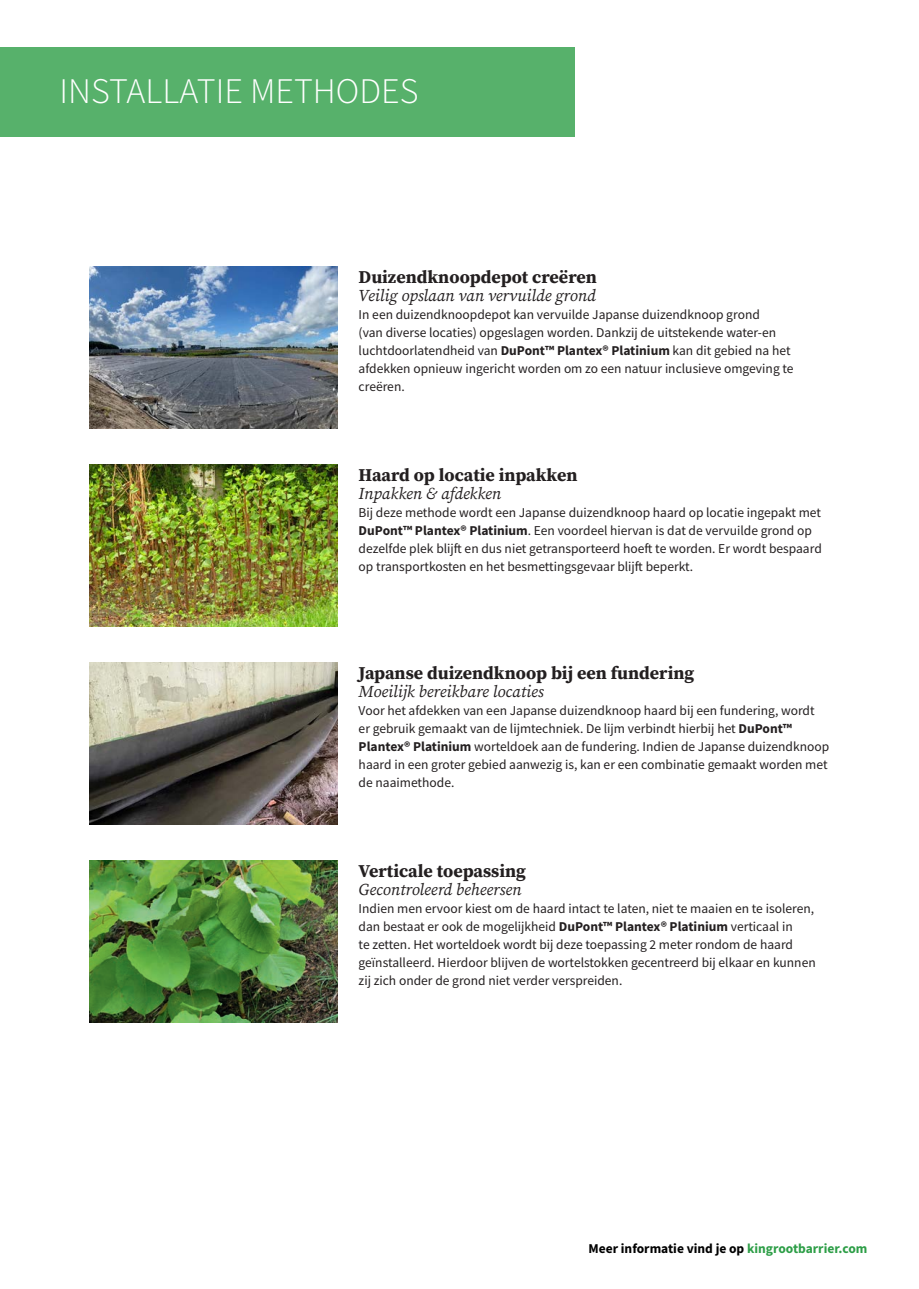
<style>
.page{position:relative;width:919px;height:1289px;background:#fff}
.page>*{position:absolute;margin:0;border:0;box-sizing:border-box;transform-origin:0 0}
.t1{font:300 36px "Source Sans Pro";color:#fff}
.t2{font:700 18px "Source Serif Pro";color:#231f20}
.t3{font:italic 16.5px "Source Serif Pro";color:#231f20}
.t4{font:13.5px/18px "Source Sans Pro";color:#231f20}
.t5{font:700 13.5px "Source Sans Pro";color:#000001}
.s1{font-weight:700}
.s2{color:#2d9e47}
</style>
<div class="page">
<img style="left:90px;top:860px;width:247px;height:162px">
<img style="left:90px;top:266px;width:247px;height:162px">
<img style="left:90px;top:464px;width:247px;height:162px">
<img style="left:90px;top:662px;width:247px;height:162px">
<div style="left:0;top:47px;width:574px;height:89px;background:#57b16b"></div>
<p class="t1" style="left:60px;top:69px;width:360px">INSTALLATIE METHODES</p>
<p class="t2" style="left:358px;top:264px;width:240px">Duizendknoopdepot creëren</p>
<p class="t3" style="left:358px;top:284px;width:238px">Veilig opslaan van vervuilde grond</p>
<p class="t4" style="left:358px;top:305px;width:436px">In een duizendknoopdepot kan vervuilde Japanse duizendknoop grond<br>(van diverse locaties) opgeslagen worden. Dankzij de uitstekende water-en luchtdoorlatendheid van <span class="s1">DuPont™ Plantex® Platinium</span> kan dit gebied na het afdekken opnieuw ingericht worden om zo een natuur inclusieve omgeving te creëren.</p>
<p class="t2" style="left:358px;top:462px;width:220px">Haard op locatie inpakken</p>
<p class="t3" style="left:358px;top:482px;width:144px">Inpakken &amp; afdekken</p>
<p class="t4" style="left:358px;top:503px;width:464px">Bij deze methode wordt een Japanse duizendknoop haard op locatie ingepakt met <span class="s1">DuPont™ Plantex® Platinium</span>. Een voordeel hiervan is dat de vervuilde grond op dezelfde plek blijft en dus niet getransporteerd hoeft te worden. Er wordt bespaard op transportkosten en het besmettingsgevaar blijft beperkt.</p>
<p class="t2" style="left:358px;top:660px;width:337px">Japanse duizendknoop bij een fundering</p>
<p class="t3" style="left:358px;top:680px;width:187px">Moeilijk bereikbare locaties</p>
<p class="t4" style="left:358px;top:701px;width:472px">Voor het afdekken van een Japanse duizendknoop haard bij een fundering, wordt er gebruik gemaakt van de lijmtechniek. De lijm verbindt hierbij het <span class="s1">DuPont™ Plantex® Platinium</span> worteldoek aan de fundering. Indien de Japanse duizendknoop haard in een groter gebied aanwezig is, kan er een combinatie gemaakt worden met de naaimethode.</p>
<p class="t2" style="left:358px;top:858px;width:169px">Verticale toepassing</p>
<p class="t3" style="left:358px;top:878px;width:164px">Gecontroleerd beheersen</p>
<p class="t4" style="left:358px;top:899px;width:458px">Indien men ervoor kiest om de haard intact te laten, niet te maaien en te isoleren, dan bestaat er ook de mogelijkheid <span class="s1">DuPont™ Plantex® Platinium</span> verticaal in<br>te zetten. Het worteldoek wordt bij deze toepassing 2 meter rondom de haard geïnstalleerd. Hierdoor blijven de wortelstokken gecentreerd bij elkaar en kunnen zij zich onder de grond niet verder verspreiden.</p>
<p class="t5" style="left:588px;top:1238px;width:280px">Meer informatie vind je op <span class="s2">kingrootbarrier.com</span></p>
</div>
